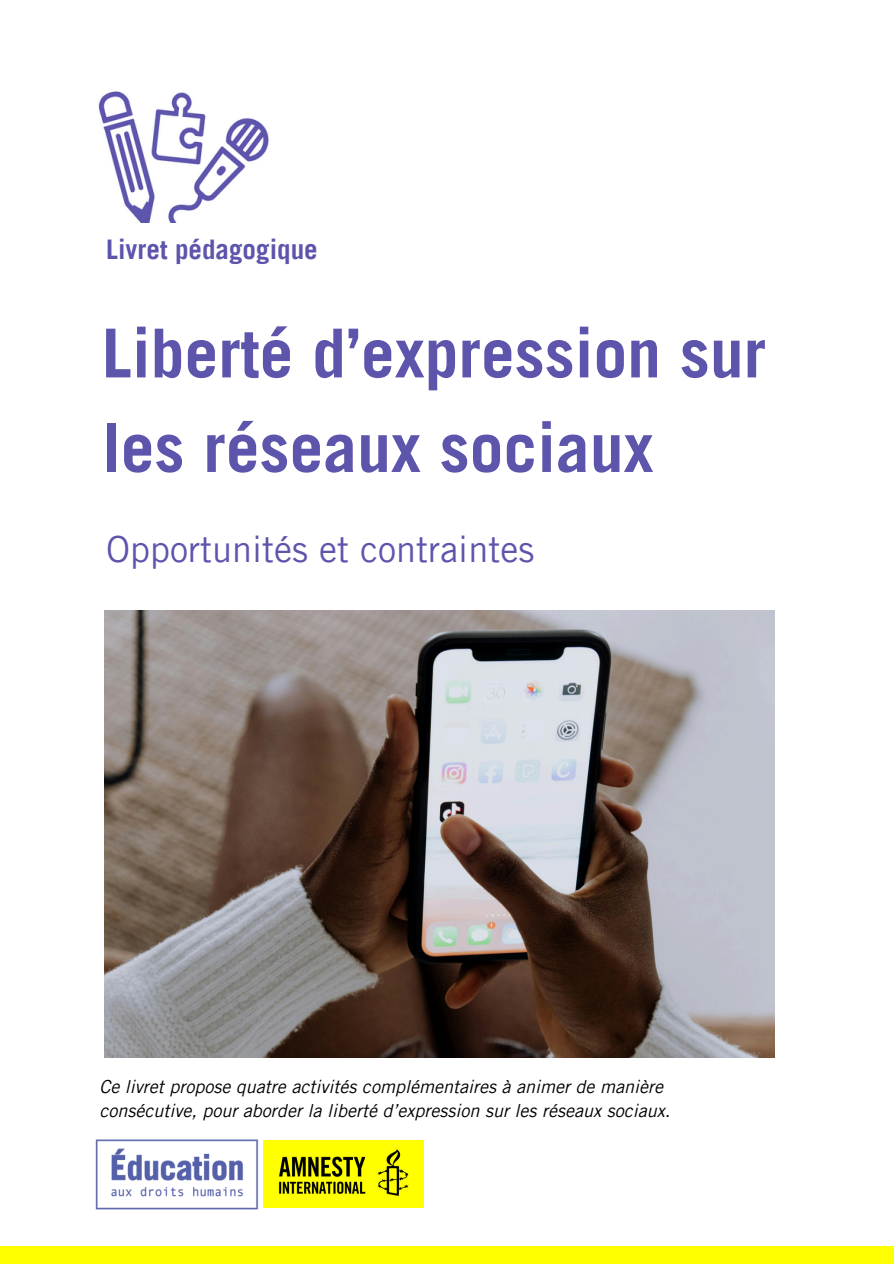
<style>
.page{position:relative;width:894px;height:1264px;background:#fff}
.page>*{position:absolute;margin:0;border:0;box-sizing:border-box;transform-origin:0 0}
.t1{font:700 67.5px/94.5px "Trade Gothic LT Pro";color:#5d54ac}
.t2{font:36px "Trade Gothic LT Pro";color:#5d54ac}
.t3{font:700 27px "Trade Gothic LT Pro";color:#5d54ac}
.t4{font:italic 18px/24.8px "Trade Gothic LT Pro";color:#000}
</style>
<div class="page">
<img style="left:98px;top:91px;width:171px;height:131px">
<img style="left:95px;top:1139px;width:164px;height:71px">
<img style="left:263px;top:1140px;width:160px;height:67px">
<div style="left:0;top:1245px;width:893px;height:18px;background:#ff0"></div>
<img style="left:104px;top:610px;width:669px;height:447px">
<h3 class="t3" style="left:106px;top:239px;width:213px">Livret pédagogique</h3>
<p class="t1" style="left:102px;top:315px;width:665px">Liberté d’expression sur les réseaux sociaux</p>
<h2 class="t2" style="left:106px;top:536px;width:429px">Opportunités et contraintes</h2>
<p class="t4" style="left:99px;top:1076px;width:572px">Ce livret propose quatre activités complémentaires à animer de manière consécutive, pour aborder la liberté d’expression sur les réseaux sociaux.</p>
</div>
